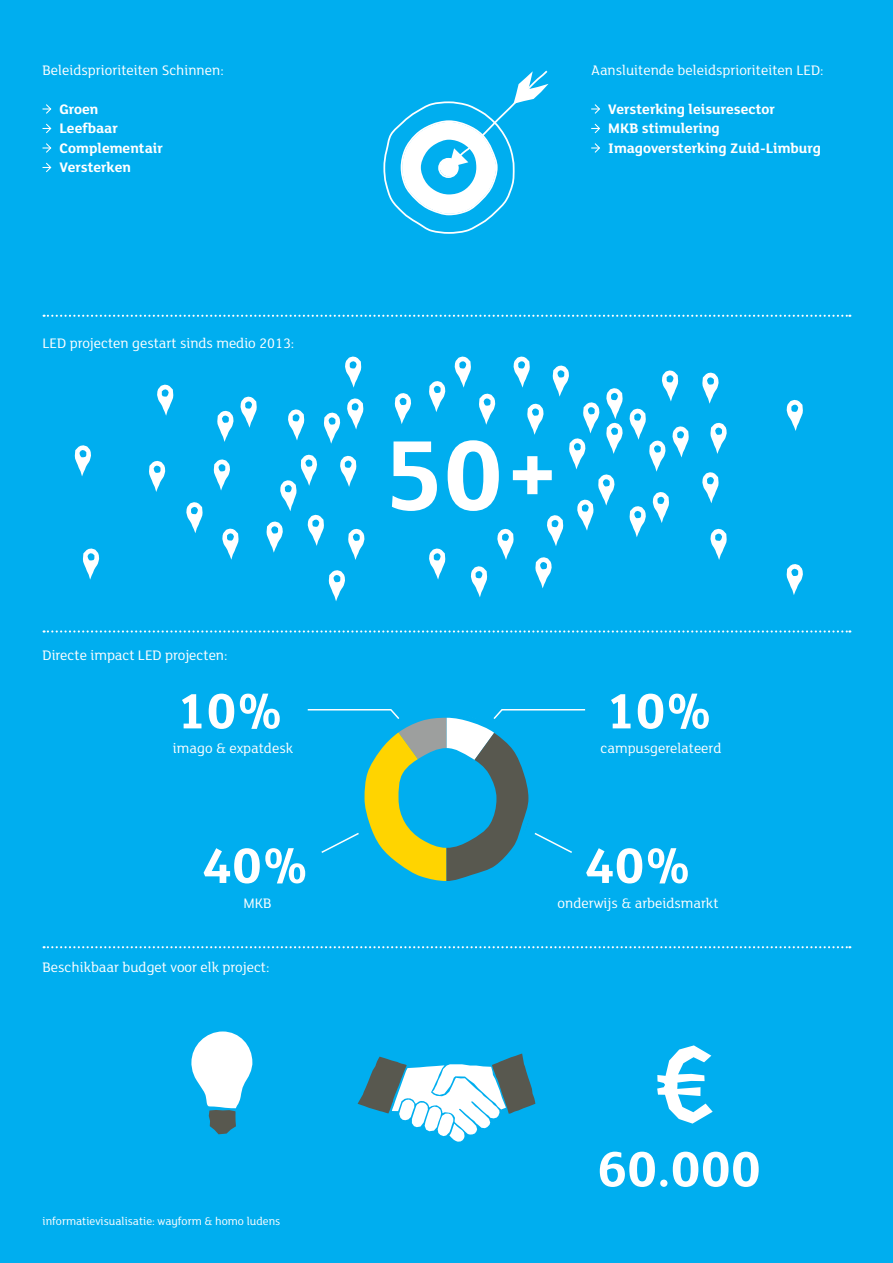
<style>
.page{position:relative;width:893px;height:1263px;background:#00aeef}
.page>*{position:absolute;margin:0;border:0;box-sizing:border-box;transform-origin:0 0}
.t1{font:700 108px "FS Lola";color:#fff}
.t2{font:700 54px "FS Lola";color:#fff}
.t3{font:15px "FS Lola";color:#fff}
.t4{font:700 15px/19.5px "FS Lola";color:#fff}
.t5{font:12px "FS Lola";color:#fff}
</style>
<div class="page">
<svg style="left:44px;top:946px;width:806px;height:2px"></svg>
<svg style="left:44px;top:630px;width:806px;height:2px"></svg>
<svg style="left:44px;top:315px;width:806px;height:2px"></svg>
<svg style="left:340px;top:456px;width:16px;height:31px"></svg>
<svg style="left:83px;top:548px;width:16px;height:32px"></svg>
<svg style="left:186px;top:502px;width:17px;height:31px"></svg>
<svg style="left:75px;top:445px;width:16px;height:31px"></svg>
<svg style="left:710px;top:529px;width:17px;height:31px"></svg>
<svg style="left:787px;top:400px;width:16px;height:31px"></svg>
<svg style="left:662px;top:370px;width:16px;height:32px"></svg>
<svg style="left:702px;top:472px;width:17px;height:31px"></svg>
<svg style="left:329px;top:570px;width:16px;height:31px"></svg>
<svg style="left:710px;top:423px;width:17px;height:31px"></svg>
<svg style="left:345px;top:356px;width:16px;height:32px"></svg>
<svg style="left:395px;top:393px;width:16px;height:31px"></svg>
<svg style="left:288px;top:409px;width:16px;height:31px"></svg>
<svg style="left:149px;top:461px;width:16px;height:31px"></svg>
<svg style="left:222px;top:529px;width:17px;height:31px"></svg>
<svg style="left:702px;top:373px;width:17px;height:31px"></svg>
<svg style="left:653px;top:492px;width:16px;height:31px"></svg>
<svg style="left:630px;top:506px;width:16px;height:31px"></svg>
<svg style="left:241px;top:397px;width:16px;height:31px"></svg>
<svg style="left:217px;top:411px;width:16px;height:31px"></svg>
<svg style="left:267px;top:455px;width:57px;height:98px"></svg>
<svg style="left:672px;top:426px;width:17px;height:31px"></svg>
<svg style="left:630px;top:409px;width:35px;height:63px"></svg>
<svg style="left:347px;top:398px;width:16px;height:31px"></svg>
<svg style="left:324px;top:413px;width:16px;height:31px"></svg>
<svg style="left:429px;top:548px;width:16px;height:32px"></svg>
<svg style="left:348px;top:529px;width:16px;height:31px"></svg>
<svg style="left:157px;top:385px;width:16px;height:31px"></svg>
<svg style="left:214px;top:459px;width:16px;height:32px"></svg>
<svg style="left:787px;top:564px;width:16px;height:31px"></svg>
<svg style="left:455px;top:356px;width:168px;height:241px"></svg>
<svg style="left:429px;top:381px;width:16px;height:31px"></svg>
<svg style="left:307px;top:709px;width:279px;height:172px"></svg>
<svg style="left:358px;top:1053px;width:177px;height:89px"></svg>
<svg style="left:191px;top:1031px;width:61px;height:103px"></svg>
<svg style="left:657px;top:1045px;width:56px;height:78px"></svg>
<svg style="left:383px;top:70px;width:166px;height:164px"></svg>
<svg style="left:43px;top:104px;width:9px;height:10px"></svg>
<svg style="left:43px;top:123px;width:9px;height:11px"></svg>
<svg style="left:43px;top:143px;width:9px;height:10px"></svg>
<svg style="left:43px;top:162px;width:9px;height:11px"></svg>
<svg style="left:591px;top:104px;width:9px;height:10px"></svg>
<svg style="left:591px;top:123px;width:9px;height:11px"></svg>
<svg style="left:591px;top:143px;width:9px;height:10px"></svg>
<p class="t3" style="left:43px;top:60px;width:183px">Beleidsprioriteiten Schinnen:</p>
<p class="t4" style="left:60px;top:98px;width:105px">Groen<br>Leefbaar<br>Complementair<br>Versterken</p>
<p class="t4" style="left:608px;top:98px;width:214px">Versterking leisuresector<br>MKB stimulering<br>Imagoversterking Zuid-Limburg</p>
<p class="t3" style="left:591px;top:60px;width:234px">Aansluitende beleidsprioriteiten LED:</p>
<p class="t3" style="left:43px;top:333px;width:253px">LED projecten gestart sinds medio 2013:</p>
<p class="t3" style="left:43px;top:645px;width:187px">Directe impact LED projecten:</p>
<h2 class="t2" style="left:176px;top:674px;width:108px">10%</h2>
<p class="t3" style="left:173px;top:738px;width:122px">imago &amp; expatdesk</p>
<h2 class="t2" style="left:202px;top:828px;width:108px">40%</h2>
<p class="t3" style="left:244px;top:894px;width:30px">MKB</p>
<p class="t3" style="left:43px;top:957px;width:228px">Beschikbaar budget voor elk project:</p>
<p class="t5" style="left:43px;top:1213px;width:239px">informatievisualisatie: wayform &amp; homo ludens</p>
<h1 class="t1" style="left:383px;top:400px;width:180px">50+</h1>
<h2 class="t2" style="left:605px;top:674px;width:108px">10%</h2>
<p class="t3" style="left:600px;top:738px;width:122px">campusgerelateerd</p>
<h2 class="t2" style="left:584px;top:828px;width:108px">40%</h2>
<p class="t3" style="left:558px;top:894px;width:162px">onderwijs &amp; arbeidsmarkt</p>
<h2 class="t2" style="left:597px;top:1132px;width:165px">60.000</h2>
</div>
